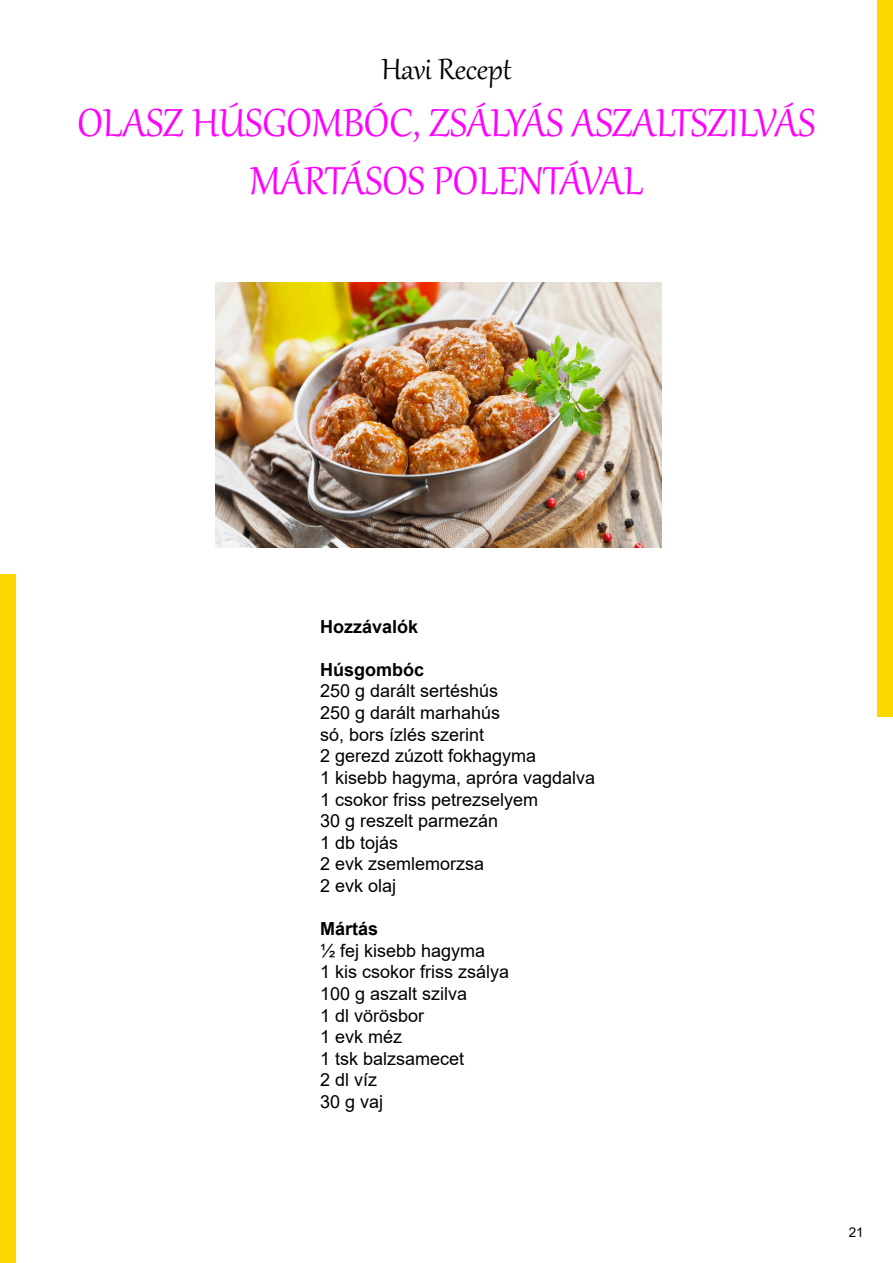
<style>
.page{position:relative;width:893px;height:1263px;background:#fff}
.page>*{position:absolute;margin:0;border:0;box-sizing:border-box;transform-origin:0 0}
.t1{font:48px/57.6px "Gabriola";color:#f0f;text-align:center}
.t2{font:36px "Gabriola";color:#000}
.t3{font:18px/21.6px "Arial";color:#000}
.t4{font:700 18px "Arial";color:#000}
.t5{font:13.5px "Arial";color:#000}
</style>
<div class="page">
<img style="left:215px;top:282px;width:447px;height:265px">
<div style="left:877px;top:0;width:16px;height:716px;background:#fdd700"></div>
<div style="left:0;top:575px;width:16px;height:688px;background:#fdd700"></div>
<h2 class="t2" style="left:381px;top:53px;width:132px">Havi Recept</h2>
<h1 class="t1" style="left:78px;top:96px;width:739px">OLASZ HÚSGOMBÓC, ZSÁLYÁS ASZALTSZILVÁS<br>MÁRTÁSOS POLENTÁVAL</h1>
<p class="t4" style="left:320px;top:620px;width:100px">Hozzávalók</p>
<p class="t4" style="left:320px;top:663px;width:106px">Húsgombóc</p>
<p class="t3" style="left:320px;top:682px;width:277px">250 g darált sertéshús<br>250 g darált marhahús<br>só, bors ízlés szerint<br>2 gerezd zúzott fokhagyma<br>1 kisebb hagyma, apróra vagdalva<br>1 csokor friss petrezselyem<br>30 g reszelt parmezán<br>1 db tojás<br>2 evk zsemlemorzsa<br>2 evk olaj</p>
<p class="t4" style="left:320px;top:922px;width:60px">Mártás</p>
<p class="t3" style="left:320px;top:939px;width:191px">½ fej kisebb hagyma<br>1 kis csokor friss zsálya<br>100 g aszalt szilva<br>1 dl vörösbor<br>1 evk méz<br>1 tsk balzsamecet<br>2 dl víz<br>30 g vaj</p>
<p class="t5" style="left:849px;top:1227px;width:17px">21</p>
</div>
